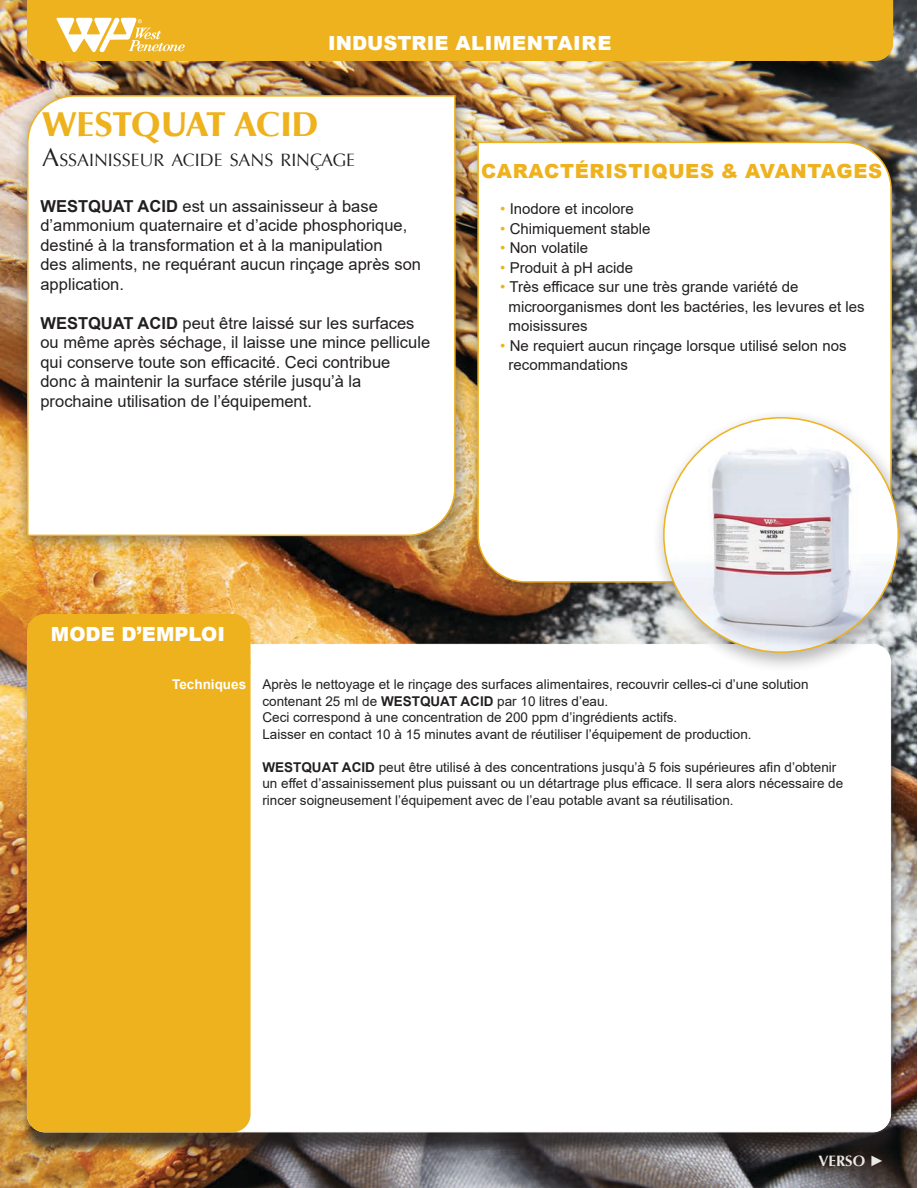
<style>
.page{position:relative;width:918px;height:1188px;background:#fff}
.page>*{position:absolute;margin:0;border:0;box-sizing:border-box;transform-origin:0 0}
.t1{font:900 34.5px "Optima LT Pro";letter-spacing:-.01em;color:#eeb21e}
.t2{font:900 19.5px "Arial";letter-spacing:.035em;color:#eeb21e}
.t3{font:900 19.5px "Arial";letter-spacing:.02em;color:#fff}
.t4{font:900 19.5px "Arial";color:#fff}
.t5{font:17.85px "Optima LT Pro";color:#231f20}
.t6{font:16.5px/19.5px "Arial";color:#231f20}
.t7{font:15px "Arial";color:#231f20}
.t8{font:700 15px "Optima LT Pro";color:#fff}
.t9{font:13.5px "Arial";color:#231f20}
.t10{font:700 13.5px "Arial";color:#fff}
.s1{font-size:25.5px}
.s2{font-weight:700}
.s3{color:#eeb21e}
.s4{font-family:"Arial"}
</style>
<div class="page">
<img style="left:0;top:0;width:917px;height:1188px">
<div style="left:27px;top:0;width:866px;height:61px;background:#eeb21e"></div>
<svg style="left:56px;top:16px;width:129px;height:36px"></svg>
<div style="left:21px;top:650px;width:880px;height:505px;background:#231f20;opacity:.75"></div>
<div style="left:27px;top:644px;width:864px;height:488px;background:#fff;border-radius:18px"></div>
<div style="left:27px;top:646px;width:224px;height:486px;background:#eeb21e;border-radius:18px"></div>
<div style="left:27px;top:614px;width:224px;height:65px;background:#eeb21e;border-radius:18px"></div>
<div style="left:13px;top:83px;width:459px;height:471px;background:#231f20;opacity:.5"></div>
<svg style="left:26px;top:94px;width:430px;height:443px"></svg>
<div style="left:465px;top:129px;width:445px;height:471px;background:#231f20;opacity:.5"></div>
<svg style="left:477px;top:141px;width:416px;height:442px"></svg>
<div style="left:652px;top:408px;width:265px;height:265px;background:#231f20;opacity:.33"></div>
<img style="left:664px;top:418px;width:234px;height:234px;border-radius:117px">
<h2 class="t3" style="left:328px;top:28px;width:285px">INDUSTRIE ALIMENTAIRE</h2>
<p class="t1" style="left:42px;top:102px;width:278px">WESTQUAT ACID</p>
<p class="t5" style="left:42px;top:149px;width:314px"><span class="s1">A</span>SSAINISSEUR ACIDE SANS RINÇAGE</p>
<p class="t6" style="left:40px;top:196px;width:368px"><span class="s2">WESTQUAT ACID</span> est un assainisseur à base d’ammonium quaternaire et d’acide phosphorique, destiné à la transformation et à la manipulation</p>
<p class="t6" style="left:40px;top:254px;width:382px">des aliments, ne requérant aucun rinçage après son application.</p>
<p class="t6" style="left:40px;top:313px;width:391px"><span class="s2">WESTQUAT ACID</span> peut être laissé sur les surfaces ou même après séchage, il laisse une mince pellicule qui conserve toute son efficacité. Ceci contribue</p>
<p class="t6" style="left:40px;top:371px;width:322px">donc à maintenir la surface stérile jusqu’à la</p>
<p class="t6" style="left:40px;top:391px;width:273px">prochaine utilisation de l’équipement.</p>
<h2 class="t2" style="left:481px;top:157px;width:403px">CARACTÉRISTIQUES &amp; AVANTAGES</h2>
<p class="t7" style="left:500px;top:199px;width:135px"><span class="s3">•</span> Inodore et incolore</p>
<p class="t7" style="left:500px;top:218px;width:152px"><span class="s3">•</span> Chimiquement stable</p>
<p class="t7" style="left:500px;top:238px;width:89px"><span class="s3">•</span> Non volatile</p>
<p class="t7" style="left:500px;top:257px;width:134px"><span class="s3">•</span> Produit à pH acide</p>
<p class="t7" style="left:500px;top:277px;width:300px"><span class="s3">•</span> Très efficace sur une très grande variété de</p>
<p class="t7" style="left:509px;top:296px;width:357px">microorganismes dont les bactéries, les levures et les</p>
<p class="t7" style="left:509px;top:316px;width:81px">moisissures</p>
<p class="t7" style="left:500px;top:335px;width:348px"><span class="s3">•</span> Ne requiert aucun rinçage lorsque utilisé selon nos</p>
<p class="t7" style="left:509px;top:355px;width:121px">recommandations</p>
<h2 class="t4" style="left:51px;top:620px;width:176px">MODE D’EMPLOI</h2>
<p class="t10" style="left:172px;top:674px;width:76px">Techniques</p>
<p class="t9" style="left:262px;top:675px;width:548px">Après le nettoyage et le rinçage des surfaces alimentaires, recouvrir celles-ci d’une solution</p>
<p class="t9" style="left:262px;top:692px;width:347px">contenant 25 ml de <span class="s2">WESTQUAT ACID</span> par 10 litres d’eau.</p>
<p class="t9" style="left:262px;top:708px;width:416px">Ceci correspond à une concentration de 200 ppm d’ingrédients actifs.</p>
<p class="t9" style="left:262px;top:725px;width:491px">Laisser en contact 10 à 15 minutes avant de réutiliser l’équipement de production.</p>
<p class="t9" style="left:262px;top:758px;width:575px"><span class="s2">WESTQUAT ACID</span> peut être utilisé à des concentrations jusqu’à 5 fois supérieures afin d’obtenir</p>
<p class="t9" style="left:262px;top:774px;width:582px">un effet d’assainissement plus puissant ou un détartrage plus efficace. Il sera alors nécessaire de</p>
<p class="t9" style="left:262px;top:791px;width:473px">rincer soigneusement l’équipement avec de l’eau potable avant sa réutilisation.</p>
<p class="t8" style="left:819px;top:1151px;width:67px">VERSO <span class="s4">►</span></p>
</div>
